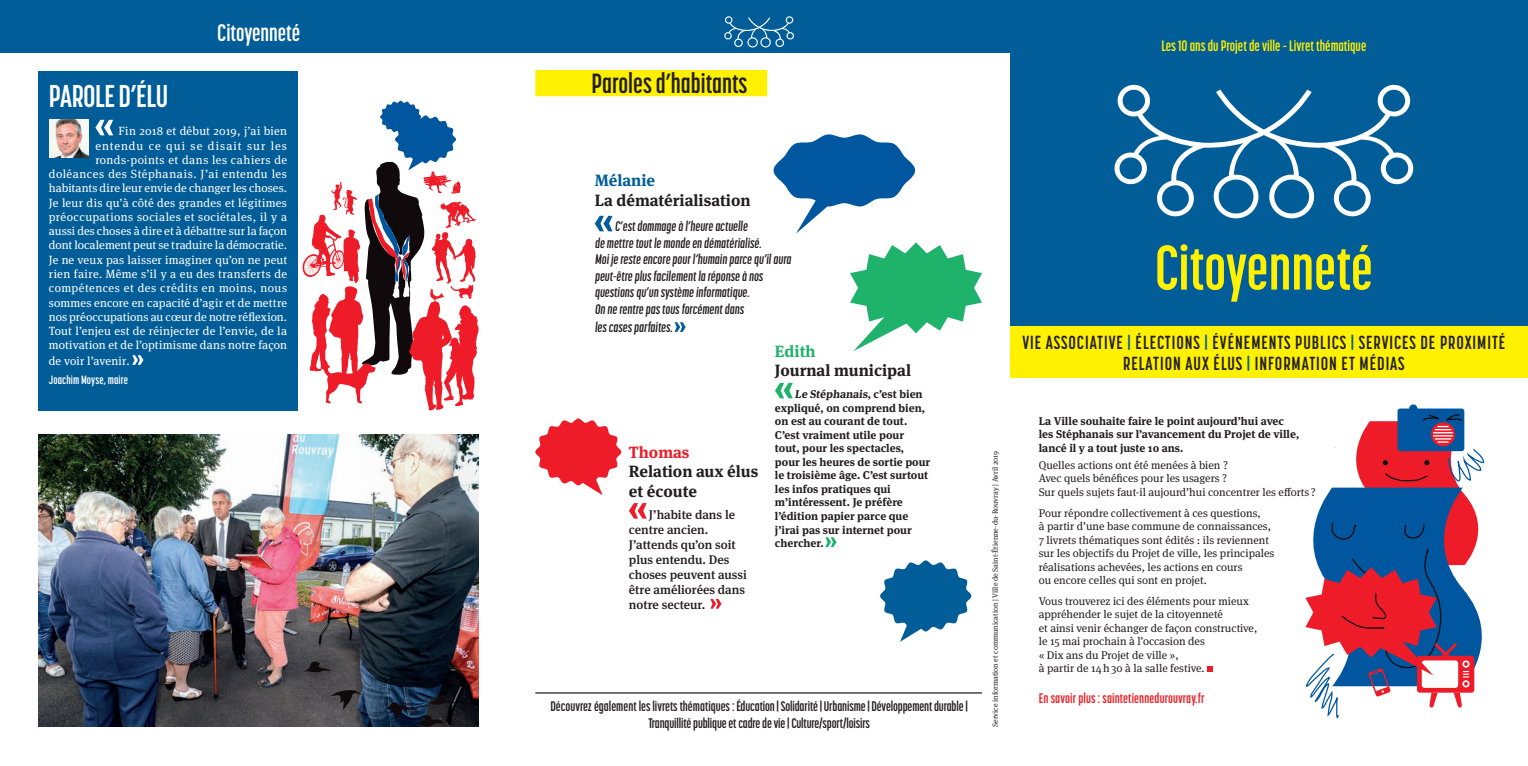
<style>
.page{position:relative;width:1528px;height:766px;background:#fff}
.page>*{position:absolute;margin:0;border:0;box-sizing:border-box;transform-origin:0 0}
.t1{font:700 62.5px "Korolev Compressed";color:#fff101}
.t2{font:700 31.25px "Korolev Compressed";letter-spacing:-.02em;color:#fff}
.t3{font:700 27.5px "Korolev Compressed";color:#231f20}
.t4{font:700 23.75px "Korolev Compressed";color:#fff}
.t5{font:700 18.75px/21.2px "Korolev Compressed";letter-spacing:.05em;color:#231f20;text-align:center}
.t6{font:700 16.25px/19.5px "Meta Serif OT";color:#231f20}
.t7{font:700 16.25px "Meta Serif OT";color:#015d98}
.t8{font:700 16.25px "Meta Serif OT";color:#ed1c28}
.t9{font:700 16.25px "Meta Serif OT";color:#1eb26a}
.t10{font:700 15px "Korolev Compressed";color:#fff101}
.t11{font:700 13.75px/16.5px "Korolev Compressed";letter-spacing:-.01em;color:#231f20;text-align:center}
.t12{font:700 13.75px "Korolev Compressed";letter-spacing:.01em;color:#ee1d23}
.t13{font:500 12.5px/15px "Meta Serif OT";color:#231f20}
.t14{font:11.88px/14.2px "Meta Serif OT";letter-spacing:.015em;color:#fff;text-align:right}
.t15{font:700 11.88px "Korolev Compressed";letter-spacing:.01em;color:#fff}
.t16{font:11.25px/13.5px "Meta Serif OT";color:#231f20}
.t17{font:700 11.25px/13.5px "Meta Serif OT";color:#231f20}
.t18{font:7.5px "Meta Serif OT";color:#231f20}
.s1{color:#015d98}
</style>
<div class="page">
<svg style="left:773px;top:134px;width:142px;height:99px"></svg>
<svg style="left:850px;top:242px;width:131px;height:109px"></svg>
<svg style="left:535px;top:418px;width:86px;height:77px"></svg>
<svg style="left:880px;top:560px;width:91px;height:81px"></svg>
<div style="left:1010px;top:0;width:517px;height:328px;background:#015d98"></div>
<svg style="left:1114px;top:84px;width:300px;height:135px"></svg>
<div style="left:535px;top:70px;width:232px;height:26px;background:#fff101"></div>
<svg style="left:775px;top:383px;width:17px;height:15px"></svg>
<svg style="left:825px;top:537px;width:11px;height:10px"></svg>
<svg style="left:629px;top:503px;width:17px;height:15px"></svg>
<svg style="left:710px;top:598px;width:11px;height:10px"></svg>
<svg style="left:594px;top:216px;width:18px;height:15px"></svg>
<svg style="left:674px;top:322px;width:11px;height:10px"></svg>
<div style="left:1010px;top:326px;width:517px;height:51px;background:#fff101"></div>
<div style="left:0;top:0;width:1010px;height:52px;background:#015d98"></div>
<hr style="left:535px;top:692px;width:447px;height:1px;background:#231f20">
<div style="left:38px;top:71px;width:260px;height:339px;background:#015d98"></div>
<svg style="left:95px;top:120px;width:18px;height:15px"></svg>
<svg style="left:132px;top:355px;width:11px;height:10px"></svg>
<img style="left:49px;top:119px;width:39px;height:39px">
<svg style="left:724px;top:16px;width:70px;height:32px"></svg>
<svg style="left:1305px;top:404px;width:180px;height:314px"></svg>
<img style="left:39px;top:434px;width:439px;height:292px">
<svg style="left:303px;top:659px;width:28px;height:13px"></svg>
<svg style="left:331px;top:688px;width:32px;height:24px"></svg>
<svg style="left:383px;top:693px;width:74px;height:34px;background:#162436"></svg>
<svg style="left:302px;top:101px;width:176px;height:309px"></svg>
<svg style="left:1207px;top:666px;width:5px;height:6px"></svg>
<h3 class="t4" style="left:217px;top:20px;width:84px">Citoyenneté</h3>
<h2 class="t2" style="left:49px;top:78px;width:121px">PAROLE D’ÉLU</h2>
<p class="t14" style="left:49px;top:124px;width:240px">Fin 2018 et début 2019, j’ai bien<br>entendu ce qui se disait sur les ronds-points et dans les cahiers de doléances des Stéphanais. J’ai entendu les habitants dire leur envie de changer les choses.<br>Je leur dis qu’à côté des grandes et légitimes préoccupations sociales et sociétales, il y a aussi des choses à dire et à débattre sur la façon dont localement peut se traduire la démocratie.<br>Je ne veux pas laisser imaginer qu’on ne peut rien faire. Même s’il y a eu des transferts de compétences et des crédits en moins, nous sommes encore en capacité d’agir et de mettre nos préoccupations au cœur de notre réflexion.<br>Tout l’enjeu est de réinjecter de l’envie, de la motivation et de l’optimisme dans notre façon</p>
<p class="t14" style="left:49px;top:354px;width:82px">de voir l’avenir.</p>
<p class="t15" style="left:49px;top:373px;width:81px">Joachim Moyse, maire</p>
<h3 class="t3" style="left:591px;top:68px;width:157px">Paroles d’habitants</h3>
<p class="t10" style="left:1161px;top:37px;width:206px">Les 10 ans du Projet de ville – Livret thématique</p>
<h3 class="t7" style="left:594px;top:170px;width:62px">Mélanie</h3>
<h3 class="t6" style="left:594px;top:190px;width:157px">La dématérialisation</h3>
<p class="t11" style="left:594px;top:218px;width:199px;text-align:left;text-indent:20px">C’est dommage à l’heure actuelle<br>de mettre tout le monde en dématérialisé.<br>Moije reste encore pour l’humain parce qu’ilaura peut-être plus facilement la réponse à nos questions qu’un système informatique.<br>On ne rentre pas tous forcément dans</p>
<p class="t11" style="left:594px;top:319px;width:81px">les cases parfaites.</p>
<h3 class="t8" style="left:629px;top:442px;width:62px">Thomas</h3>
<h3 class="t6" style="left:629px;top:461px;width:131px">Relation aux élus et écoute</h3>
<p class="t13" style="left:629px;top:507px;width:120px;text-indent:20px">J’habite dans le centre ancien.<br>J’attends qu’on soit plus entendu. Des choses peuvent aussi être améliorées dans notre secteur.</p>
<h3 class="t9" style="left:775px;top:341px;width:42px">Edith</h3>
<h3 class="t6" style="left:775px;top:361px;width:138px">Journal municipal</h3>
<p class="t17" style="left:775px;top:388px;width:157px;text-indent:20px">Le Stéphanais, c ’est bien expliqué, on comprend bien, on est au courant de tout.<br>C’est vraiment utile pour tout, pour les spectacles, pour les heures de sortie pour le troisième âge. C’est surtout les infos pratiques qui m’intéressent. Je préfère l’édition papier parce que j’irai pas sur internet pour chercher.</p>
<p class="t11" style="left:550px;top:698px;width:419px">Découvrez également les livrets thématiques : Éducation | Solidarité | Urbanisme | Développement durable |<br>Tranquillité publique et cadre de vie | Culture/sport/loisirs</p>
<p class="t18" style="left:990px;top:726px;width:277px;rotate:-90deg">Service information et communication | Ville de Saint-Étienne-du-Rouvray | Avril 2019</p>
<h1 class="t1" style="left:1154px;top:232px;width:220px">Citoyenneté</h1>
<h3 class="t5" style="left:1022px;top:331px;width:484px">VIE ASSOCIATIVE <span class="s1">|</span> ÉLECTIONS <span class="s1">|</span> ÉVÉNEMENTS PUBLICS <span class="s1">|</span> SERVICES DE PROXIMITÉ<br>RELATION AUX ÉLUS <span class="s1">|</span> INFORMATION ET MÉDIAS</h3>
<p class="t17" style="left:1038px;top:414px;width:262px">La Ville souhaite faire le point aujourd’hui avec les Stéphanais sur l’avancement du Projet de ville, lancé il y a tout juste 10 ans.</p>
<p class="t16" style="left:1038px;top:458px;width:278px">Quelles actions ont été menées à bien ?<br>Avec quels bénéfices pour les usagers ?<br>Sur quels sujets faut-il aujourd’hui concentrer les efforts?</p>
<p class="t16" style="left:1038px;top:506px;width:237px">Pour répondre collectivement à ces questions,<br>à partir d’une base commune de connaissances, 7 livrets thématiques sont édités : ils reviennent sur les objectifs du Projet de ville, les principales réalisations achevées, les actions en cours<br>ou encore celles qui sont en projet.</p>
<p class="t16" style="left:1038px;top:594px;width:220px">Vous trouverez ici des éléments pour mieux appréhender le sujet de la citoyenneté<br>et ainsi venir échanger de façon constructive, le 15 mai prochain à l’occasion des<br>« Dix ans du Projet de ville »,<br>à partir de 14h30 à la salle festive.</p>
<p class="t12" style="left:1038px;top:690px;width:167px">En savoir plus : saintetiennedurouvray.fr</p>
</div>
